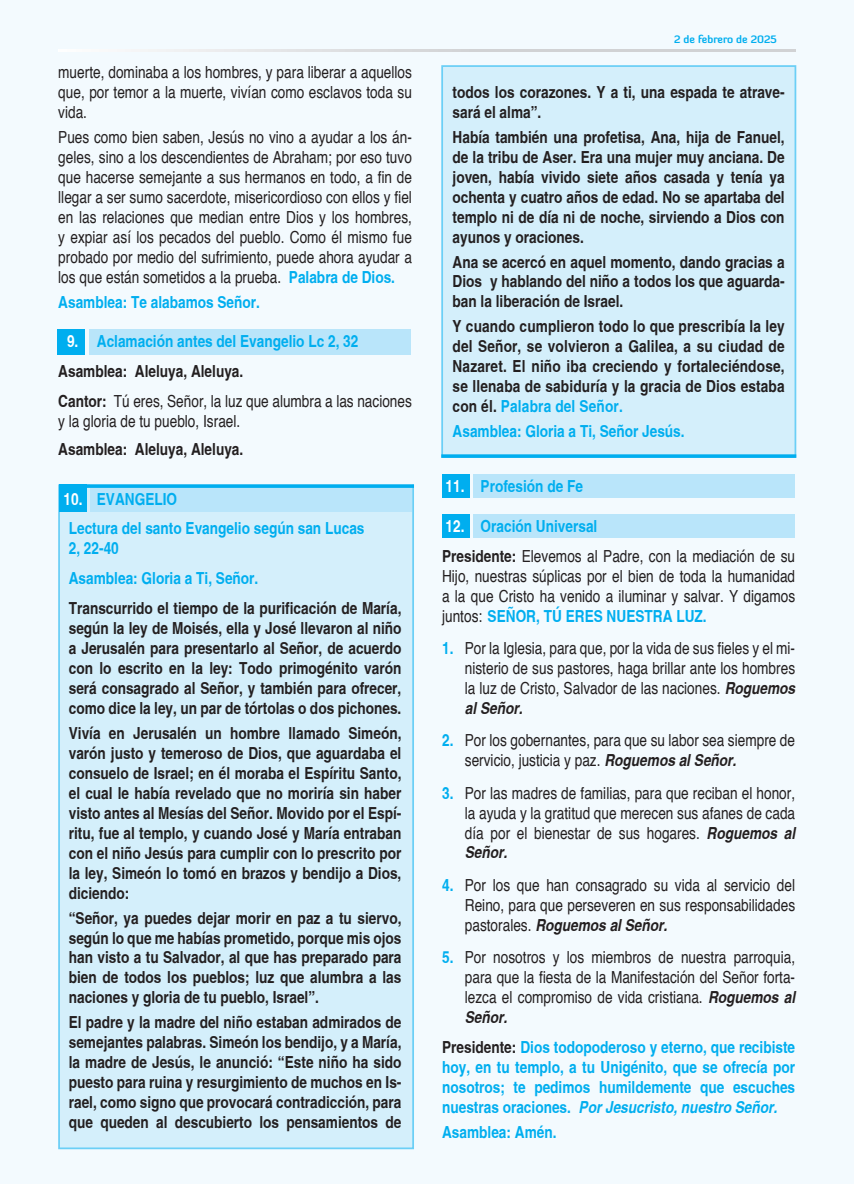
<style>
.page{position:relative;width:854px;height:1184px;background:#fff}
.page>*{position:absolute;margin:0;border:0;box-sizing:border-box;transform-origin:0 0}
.t1{font:700 condensed 16.62px/19.9px "Helvetica";color:#231f20;text-align:justify}
.t2{font:condensed 16.62px/19.9px "Helvetica";color:#231f20}
.t3{font:700 condensed 16.62px/19.9px "Helvetica";color:#00aeef}
.t4{font:700 10.5px "Diavlo";color:#00aeef}
.s1{font-weight:700;color:#00aeef}
.s2{font-weight:700;color:#fff}
.s3{font-weight:700}
.s4{color:#fff}
.s5{color:#00aeef}
.s6{font-weight:700;font-style:italic}
.s7{color:#231f20}
.s8{font-style:italic}
</style>
<div class="page">
<div style="left:0;top:0;width:853px;height:1183px;background:#f3fafe"></div>
<svg style="left:58px;top:49px;width:737px;height:3px"></svg>
<div style="left:58px;top:484px;width:356px;height:664px;background:#d4effb;border:2px solid #6bcff6"></div>
<div style="left:60px;top:484px;width:27px;height:27px;background:#00aeef"></div>
<div style="left:90px;top:484px;width:322px;height:27px;background:#b9e5fa"></div>
<svg style="left:59px;top:484px;width:355px;height:4px"></svg>
<div style="left:441px;top:65px;width:355px;height:393px;background:#d4effb;border:2px solid #6bcff6"></div>
<svg style="left:441px;top:454px;width:355px;height:4px"></svg>
<div style="left:442px;top:474px;width:27px;height:24px;background:#00aeef"></div>
<div style="left:473px;top:474px;width:321px;height:24px;background:#b9e5fa"></div>
<div style="left:442px;top:514px;width:27px;height:24px;background:#00aeef"></div>
<div style="left:473px;top:514px;width:321px;height:24px;background:#b9e5fa"></div>
<div style="left:58px;top:329px;width:27px;height:26px;background:#00aeef"></div>
<div style="left:89px;top:329px;width:321px;height:26px;background:#b9e5fa"></div>
<p class="t2" style="left:58px;top:62px;width:355px;text-align:justify">muerte, dominaba a los hombres, y para liberar a aquellos que, por temor a la muerte, vivían como esclavos toda su vida.</p>
<p class="t2" style="left:58px;top:127px;width:355px;text-align:justify">Pues como bien saben, Jesús no vino a ayudar a los án&shy;geles, sino a los descendientes de Abraham; por eso tuvo que hacerse semejante a sus hermanos en todo, a fin de llegar a ser sumo sacerdote, misericordioso con ellos y fiel en las relaciones que median entre Dios y los hombres, y expiar así los pecados del pueblo. Como él mismo fue probado por medio del sufrimiento, puede ahora ayudar a los que están sometidos a la prueba. <span class="s1">Palabra de Dios.</span></p>
<p class="t3" style="left:58px;top:291px;width:203px">Asamblea: Te alabamos Señor.</p>
<p class="t2" style="left:58px;top:326px;width:355px;line-height:29.9px;text-indent:9px"><span class="s2">9.</span> <span class="s1">Aclamación antes del Evangelio Lc 2, 32<br></span><span class="s3">Asamblea: Aleluya, Aleluya.<br>Cantor:</span> Tú eres, Señor, la luz que alumbra a las naciones</p>
<p class="t2" style="left:58px;top:411px;width:183px">y la gloria de tu pueblo, Israel.</p>
<p class="t1" style="left:58px;top:438px;width:186px">Asamblea: Aleluya, Aleluya.</p>
<p class="t3" style="left:69px;top:483px;width:297px;line-height:29.9px;text-indent:-5px"><span class="s4">10.</span> EVANGELIO<br>Lectura del santo Evangelio según san Lucas</p>
<p class="t3" style="left:69px;top:533px;width:191px;line-height:29.9px">2, 22-40<br>Asamblea: Gloria a Ti, Señor.</p>
<p class="t1" style="left:69px;top:598px;width:334px">Transcurrido el tiempo de la purificación de María, según la ley de Moisés, ella y José llevaron al niño a Jerusalén para presentarlo al Señor, de acuerdo con lo escrito en la ley: Todo primogénito varón será consagrado al Señor, y también para ofrecer, como dice la ley, un par de tórtolas o dos pichones.</p>
<p class="t1" style="left:69px;top:722px;width:334px">Vivía en Jerusalén un hombre llamado Simeón, varón justo y temeroso de Dios, que aguardaba el consuelo de Israel; en él moraba el Espíritu Santo, el cual le había revelado que no moriría sin haber visto antes al Mesías del Señor. Movido por el Espí&shy;ritu, fue al templo, y cuando José y María entraban con el niño Jesús para cumplir con lo prescrito por la ley, Simeón lo tomó en brazos y bendijo a Dios, diciendo:</p>
<p class="t1" style="left:69px;top:907px;width:334px">“Señor, ya puedes dejar morir en paz a tu siervo, según lo que me habías prometido, porque mis ojos han visto a tu Salvador, al que has preparado para bien de todos los pueblos; luz que alumbra a las naciones y gloria de tu pueblo, Israel”.</p>
<p class="t1" style="left:69px;top:1012px;width:334px">El padre y la madre del niño estaban admirados de semejantes palabras. Simeón los bendijo, y a María, la madre de Jesús, le anunció: “Este niño ha sido puesto para ruina y resurgimiento de muchos en Is&shy;rael, como signo que provocará contradicción, para que queden al descubierto los pensamientos de</p>
<p class="t4" style="left:674px;top:32px;width:104px">2 de febrero de 2025</p>
<p class="t1" style="left:452px;top:82px;width:333px">todos los corazones. Y a ti, una espada te atrave&shy;sará el alma”.</p>
<p class="t1" style="left:452px;top:127px;width:333px">Había también una profetisa, Ana, hija de Fanuel, de la tribu de Aser. Era una mujer muy anciana. De joven, había vivido siete años casada y tenía ya ochenta y cuatro años de edad. No se apartaba del templo ni de día ni de noche, sirviendo a Dios con ayunos y oraciones.</p>
<p class="t1" style="left:452px;top:251px;width:333px">Ana se acercó en aquel momento, dando gracias a Dios y hablando del niño a todos los que aguarda&shy;ban la liberación de Israel.</p>
<p class="t1" style="left:452px;top:316px;width:333px">Y cuando cumplieron todo lo que prescribía la ley del Señor, se volvieron a Galilea, a su ciudad de Nazaret. El niño iba creciendo y fortaleciéndose, se llenaba de sabiduría y la gracia de Dios estaba con él. <span class="s5">Palabra del Señor.</span></p>
<p class="t3" style="left:452px;top:421px;width:233px">Asamblea: Gloria a Ti, Señor Jesús.</p>
<p class="t3" style="left:445px;top:475px;width:139px"><span class="s4">11.</span> Profesión de Fe</p>
<p class="t3" style="left:445px;top:515px;width:153px"><span class="s4">12.</span> Oración Universal</p>
<p class="t2" style="left:442px;top:545px;width:354px;text-align:justify"><span class="s3">Presidente:</span> Elevemos al Padre, con la mediación de su Hijo, nuestras súplicas por el bien de toda la humanidad a la que Cristo ha venido a iluminar y salvar. Y digamos juntos: <span class="s1">SEÑOR, TÚ ERES NUESTRA LUZ.</span></p>
<p class="t2" style="left:464px;top:637px;width:335px;text-indent:-23px"><span class="s1">1.</span> Por la Iglesia, para que, por la vida de sus fieles y el mi&shy;nisterio de sus pastores, haga brillar ante los hombres la luz de Cristo, Salvador de las naciones. <span class="s6">Roguemos alSeñor.</span></p>
<p class="t2" style="left:464px;top:729px;width:331px;text-indent:-23px"><span class="s1">2.</span> Por los gobernantes, para que su labor sea siempre de servicio, justicia y paz. <span class="s6">Roguemos alSeñor.</span></p>
<p class="t2" style="left:464px;top:782px;width:335px;text-indent:-23px"><span class="s1">3.</span> Por las madres de familias, para que reciban el honor, la ayuda y la gratitud que merecen sus afanes de cada día por el bienestar de sus hogares. <span class="s6">Roguemos al Señor.</span></p>
<p class="t2" style="left:464px;top:874px;width:332px;text-align:justify;text-indent:-23px"><span class="s1">4.</span> Por los que han consagrado su vida al servicio del Reino, para que perseveren en sus responsabilidades p a s t o r a l e s . <span class="s6">Roguemos alSeñor.</span></p>
<p class="t2" style="left:464px;top:946px;width:335px;text-indent:-23px"><span class="s1">5.</span> Por nosotros y los miembros de nuestra parroquia, para que la fiesta de la Manifestación del Señor forta&shy;lezca el compromiso de vida cristiana. <span class="s6">Roguemos al Señor.</span></p>
<p class="t3" style="left:442px;top:1036px;width:354px;text-align:justify"><span class="s7">Presidente:</span> Dios todopoderoso y eterno, que recibiste hoy, en tu templo, a tu Unigénito, que se ofrecía por nosotros; te pedimos humildemente que escuches n u e s t r a s o r a c i o n e s . <span class="s8">PorJesucristo,nuestro Señor.</span></p>
<p class="t3" style="left:442px;top:1121px;width:116px">Asamblea: Amén.</p>
</div>
